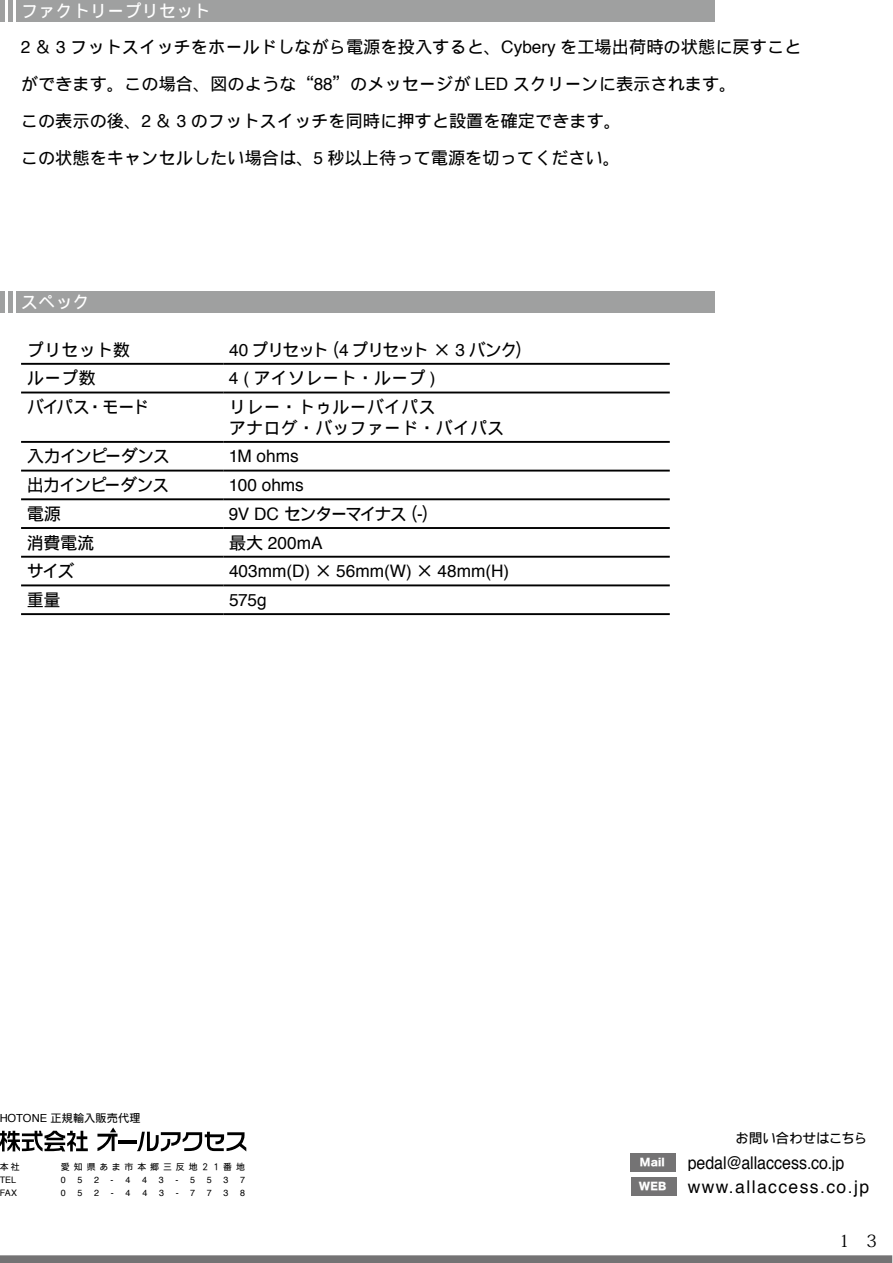
<style>
.page{position:relative;width:893px;height:1263px;background:#fff}
.page>*{position:absolute;margin:0;border:0;box-sizing:border-box;transform-origin:0 0}
.t1{font:17.55px/24px "Helvetica";letter-spacing:.01em;color:#000;scale:.91 1}
.t2{font:17.25px/37px "DF Gothic P W5 90 pv RKSJ H";color:#000}
.t3{font:17.25px "Helvetica";color:#000}
.t4{font:17.25px "DF Gothic P W5 90 pv RKSJ H";letter-spacing:-.105em;color:#000}
.t5{font:17.25px "DF Gothic P W5 90 pv RKSJ H";letter-spacing:-.085em;color:#000}
.t6{font:17.25px "DF Gothic P W5 90 pv RKSJ H";color:#fff}
.t7{font:17.25px "DF Gothic P W5 90 pv RKSJ H";letter-spacing:-.12em;color:#000}
.t8{font:16.95px "Koz Min Pr 6 N";color:#000}
.t9{font:13.8px "DF Gothic P W5 90 pv RKSJ H";letter-spacing:-.045em;color:#000}
.t10{font:11.1px "DF Gothic P W5 90 pv RKSJ H";letter-spacing:.015em;color:#000}
.t11{font:10.35px "Hira Kaku Std W8";color:#fff}
.t12{font:9px "Helvetica";letter-spacing:.01em;color:#000}
.t13{font:9px "DF Gothic P W5 90 pv RKSJ H";letter-spacing:.42em;color:#000}
.s1{font-family:"Helvetica"}
.s2{font-family:"DF Gothic P W5 90 pv RKSJ H"}
.s3{font-family:"Hira Kaku Std W8";font-size:10.35px;color:#fff}
</style>
<div class="page">
<div style="left:16px;top:0;width:699px;height:22px;background:#9fa0a0"></div>
<hr style="left:8px;top:0;width:4px;height:22px;background:#9fa0a0">
<hr style="left:0;top:0;width:4px;height:22px;background:#9fa0a0">
<div style="left:16px;top:291px;width:699px;height:22px;background:#9fa0a0"></div>
<hr style="left:8px;top:291px;width:4px;height:22px;background:#9fa0a0">
<hr style="left:0;top:291px;width:4px;height:22px;background:#9fa0a0">
<hr style="left:21px;top:363px;width:202px;height:2px;background:#000">
<hr style="left:223px;top:363px;width:447px;height:2px;background:#000">
<hr style="left:21px;top:392px;width:202px;height:1px;background:#000">
<hr style="left:223px;top:392px;width:447px;height:1px;background:#000">
<hr style="left:21px;top:441px;width:202px;height:2px;background:#000">
<hr style="left:223px;top:441px;width:447px;height:2px;background:#000">
<hr style="left:21px;top:470px;width:202px;height:2px;background:#000">
<hr style="left:223px;top:470px;width:447px;height:2px;background:#000">
<hr style="left:21px;top:498px;width:202px;height:2px;background:#000">
<hr style="left:223px;top:498px;width:447px;height:2px;background:#000">
<hr style="left:21px;top:527px;width:202px;height:2px;background:#000">
<hr style="left:223px;top:527px;width:447px;height:2px;background:#000">
<hr style="left:21px;top:556px;width:202px;height:2px;background:#000">
<hr style="left:223px;top:556px;width:447px;height:2px;background:#000">
<hr style="left:21px;top:584px;width:202px;height:2px;background:#000">
<hr style="left:223px;top:584px;width:447px;height:2px;background:#000">
<hr style="left:21px;top:613px;width:202px;height:2px;background:#000">
<hr style="left:223px;top:613px;width:447px;height:2px;background:#000">
<div style="left:0;top:1255px;width:892px;height:8px;background:#747374"></div>
<svg style="left:0;top:1131px;width:88px;height:20px"></svg>
<hr style="left:119px;top:1140px;width:18px;height:3px;background:#000">
<svg style="left:137px;top:1132px;width:109px;height:19px"></svg>
<svg style="left:97px;top:1127px;width:21px;height:24px"></svg>
<div style="left:631px;top:1153px;width:45px;height:19px;background:#747374"></div>
<div style="left:631px;top:1177px;width:45px;height:19px;background:#747374"></div>
<p class="t6" style="left:21px;top:2px;width:191px">ファクトリープリセット</p>
<p class="t2" style="left:21px;top:29px;width:782px"><span class="s1">2</span> ＆ <span class="s1">3</span> フットスイッチをホールドしながら電源を投入すると、<span class="s1">Cybery</span> を工場出荷時の状態に戻すことができます。この場合、図のような“<span class="s1">88</span>”のメッセージが <span class="s1">LED</span> スクリーンに表示されます。<br>この表示の後、<span class="s1">2</span> ＆ <span class="s1">3</span> のフットスイッチを同時に押すと設置を確定できます。<br>この状態をキャンセルしたい場合は、<span class="s1">5</span> 秒以上待って電源を切ってください。</p>
<p class="t6" style="left:21px;top:293px;width:70px">スペック</p>
<p class="t2" style="left:27px;top:331px;width:105px">プリセット数</p>
<p class="t4" style="left:229px;top:341px;width:306px"><span class="s1">40</span> プリセット（<span class="s1">4</span> プリセット × <span class="s1">3</span> バンク）</p>
<p class="t2" style="left:27px;top:360px;width:70px">ループ数</p>
<p class="t2" style="left:229px;top:360px;width:208px"><span class="s1">4 (</span> アイソレート・ループ <span class="s1">)</span></p>
<p class="t2" style="left:27px;top:388px;width:124px">バイパス・モード</p>
<p class="t2" style="left:229px;top:396px;width:277px;line-height:20.7px">リレー・トゥルーバイパス<br>アナログ・バッファード・バイパス</p>
<p class="t5" style="left:27px;top:448px;width:145px">入力インピーダンス</p>
<p class="t3" style="left:229px;top:443px;width:71px">1M ohms</p>
<p class="t5" style="left:27px;top:476px;width:144px">出力インピーダンス</p>
<p class="t3" style="left:229px;top:472px;width:76px">100 ohms</p>
<p class="t2" style="left:27px;top:495px;width:36px">電源</p>
<p class="t7" style="left:229px;top:505px;width:212px"><span class="s1">9V DC</span> センターマイナス（<span class="s1">-</span>）</p>
<p class="t2" style="left:27px;top:524px;width:69px">消費電流</p>
<p class="t3" style="left:229px;top:529px;width:95px"><span class="s2">最大</span> 200mA</p>
<p class="t2" style="left:27px;top:553px;width:49px">サイズ</p>
<p class="t3" style="left:229px;top:558px;width:282px">403mm(D) <span class="s2">×</span> 56mm(W) <span class="s2">×</span> 48mm(H)</p>
<p class="t2" style="left:27px;top:581px;width:35px">重量</p>
<p class="t3" style="left:229px;top:587px;width:39px">575g</p>
<p class="t10" style="left:-1px;top:1112px;width:143px"><span class="s1">HOTONE</span> 正規輸入販売代理</p>
<p class="t13" style="left:0;top:1162px;width:22px">本社</p>
<p class="t13" style="left:61px;top:1162px;width:186px">愛知県あま市本郷三反地２１番地</p>
<p class="t12" style="left:0;top:1173px;width:18px">TEL</p>
<p class="t12" style="left:61px;top:1173px;width:6px">0</p>
<p class="t12" style="left:78px;top:1173px;width:6px">5</p>
<p class="t12" style="left:94px;top:1173px;width:6px">2</p>
<p class="t12" style="left:111px;top:1173px;width:21px">- 4</p>
<p class="t12" style="left:142px;top:1173px;width:6px">4</p>
<p class="t12" style="left:159px;top:1173px;width:6px">3</p>
<p class="t12" style="left:176px;top:1173px;width:21px">- 5</p>
<p class="t12" style="left:207px;top:1173px;width:6px">5</p>
<p class="t12" style="left:224px;top:1173px;width:6px">3</p>
<p class="t12" style="left:240px;top:1173px;width:6px">7</p>
<p class="t12" style="left:0;top:1186px;width:19px">FAX</p>
<p class="t12" style="left:61px;top:1186px;width:6px">0</p>
<p class="t12" style="left:78px;top:1186px;width:6px">5</p>
<p class="t12" style="left:94px;top:1186px;width:6px">2</p>
<p class="t12" style="left:111px;top:1186px;width:21px">- 4</p>
<p class="t12" style="left:142px;top:1186px;width:6px">4</p>
<p class="t12" style="left:159px;top:1186px;width:6px">3</p>
<p class="t12" style="left:176px;top:1186px;width:21px">- 7</p>
<p class="t12" style="left:207px;top:1186px;width:6px">7</p>
<p class="t12" style="left:223px;top:1186px;width:6px">3</p>
<p class="t12" style="left:240px;top:1186px;width:6px">8</p>
<p class="t9" style="left:735px;top:1131px;width:133px">お問い合わせはこちら</p>
<p class="t1" style="left:639px;top:1151px;width:255px;text-indent:49px">pedal@allaccess.co.jp<br><span class="s3">WEB</span> www.allaccess.co.jp</p>
<p class="t11" style="left:640px;top:1157px;width:26px">Mail</p>
<p class="t8" style="left:839px;top:1232px;width:39px">1 3</p>
</div>
